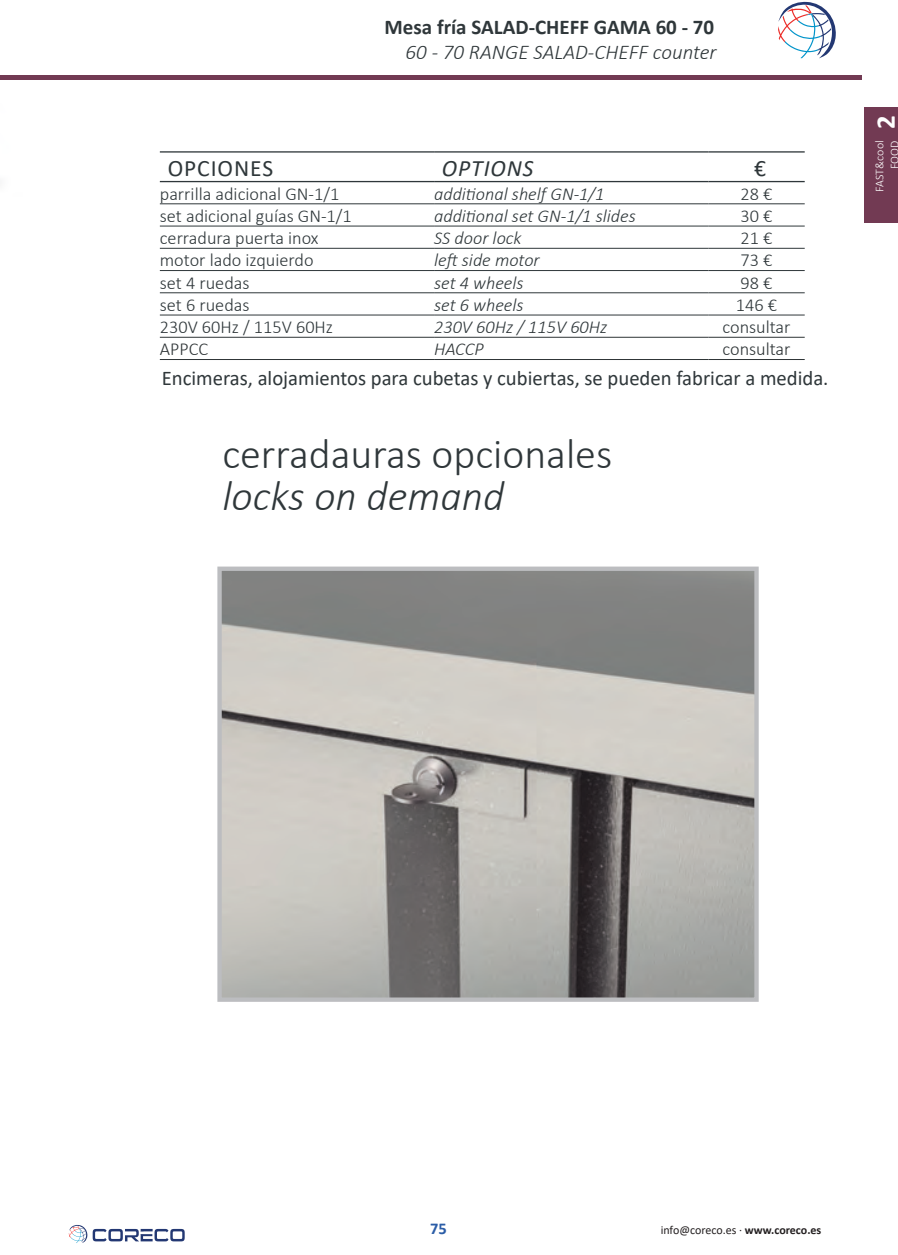
<style>
.page{position:relative;width:898px;height:1255px;background:#fff}
.page>*{position:absolute;margin:0;border:0;box-sizing:border-box;transform-origin:0 0}
.t1{font:300 42px "Calibri";color:#2f373a}
.t2{font:italic 300 42px "Calibri";color:#2f373a}
.t3{font:700 27px "Calibri";color:#fff}
.t4{font:23.55px "Calibri";letter-spacing:.04em;color:#2f373a}
.t5{font:italic 23.55px "Calibri";letter-spacing:.04em;color:#2f373a}
.t6{font:700 21px "Calibri";color:#2f373a}
.t7{font:italic 300 21px "Calibri";color:#2f373a}
.t8{font:20.85px "Calibri";color:#2f373a}
.t9{font:300 18.3px "Calibri";color:#2f373a}
.t10{font:italic 300 18.3px "Calibri";color:#2f373a}
.t11{font:300 18.3px "Calibri";color:#2e3436}
.t12{font:italic 300 18.3px "Calibri";letter-spacing:-.005em;color:#2e3436}
.t13{font:700 16.5px "Calibri";color:#2b5da7}
.t14{font:12px "Calibri";letter-spacing:-.005em;color:#231f20}
.t15{font:300 12px/15px "Calibri";color:#fff;text-align:right}
.s1{font-weight:700}
</style>
<div class="page">
<svg style="left:69px;top:1225px;width:116px;height:18px"></svg>
<svg style="left:778px;top:1px;width:58px;height:57px"></svg>
<hr style="left:0;top:76px;width:862px;height:4px;background:#723a53">
<div style="left:864px;top:107px;width:34px;height:115px;background:#723a53"></div>
<img style="left:0;top:75px;width:23px;height:1px">
<hr style="left:160px;top:203px;width:274px;height:1px;background:#2f373a">
<hr style="left:434px;top:203px;width:274px;height:1px;background:#2f373a">
<hr style="left:708px;top:203px;width:97px;height:1px;background:#2f373a">
<hr style="left:160px;top:226px;width:274px;height:1px;background:#2f373a">
<hr style="left:434px;top:226px;width:274px;height:1px;background:#2f373a">
<hr style="left:708px;top:226px;width:97px;height:1px;background:#2f373a">
<hr style="left:160px;top:248px;width:274px;height:1px;background:#2f373a">
<hr style="left:434px;top:248px;width:274px;height:1px;background:#2f373a">
<hr style="left:708px;top:248px;width:97px;height:1px;background:#2f373a">
<hr style="left:160px;top:270px;width:274px;height:1px;background:#2f373a">
<hr style="left:434px;top:270px;width:274px;height:1px;background:#2f373a">
<hr style="left:708px;top:270px;width:97px;height:1px;background:#2f373a">
<hr style="left:160px;top:292px;width:274px;height:1px;background:#2f373a">
<hr style="left:434px;top:292px;width:274px;height:1px;background:#2f373a">
<hr style="left:708px;top:292px;width:97px;height:1px;background:#2f373a">
<hr style="left:160px;top:315px;width:274px;height:1px;background:#2f373a">
<hr style="left:434px;top:315px;width:274px;height:1px;background:#2f373a">
<hr style="left:708px;top:315px;width:97px;height:1px;background:#2f373a">
<hr style="left:160px;top:151px;width:274px;height:2px;background:#2f373a">
<hr style="left:434px;top:151px;width:274px;height:2px;background:#2f373a">
<hr style="left:708px;top:151px;width:97px;height:2px;background:#2f373a">
<hr style="left:160px;top:181px;width:274px;height:1px;background:#2f373a">
<hr style="left:434px;top:181px;width:274px;height:1px;background:#2f373a">
<hr style="left:708px;top:181px;width:97px;height:1px;background:#2f373a">
<hr style="left:160px;top:337px;width:274px;height:1px;background:#2e3436">
<hr style="left:434px;top:337px;width:274px;height:1px;background:#2e3436">
<hr style="left:708px;top:337px;width:97px;height:1px;background:#2e3436">
<hr style="left:160px;top:359px;width:274px;height:1px;background:#2e3436">
<hr style="left:434px;top:359px;width:274px;height:1px;background:#2e3436">
<hr style="left:708px;top:359px;width:97px;height:1px;background:#2e3436">
<img style="left:222px;top:571px;width:532px;height:425px">
<div style="left:217px;top:566px;width:542px;height:435px;border:4px solid #bcbdc0"></div>
<p class="t6" style="left:385px;top:12px;width:331px">Mesa fría SALAD-CHEFF GAMA 60 - 70</p>
<p class="t7" style="left:406px;top:39px;width:313px">60 - 70 RANGE SALAD-CHEFF counter</p>
<p class="t4" style="left:168px;top:151px;width:107px">OPCIONES</p>
<p class="t5" style="left:442px;top:151px;width:93px">OPTIONS</p>
<p class="t4" style="left:754px;top:151px;width:13px">€</p>
<p class="t9" style="left:160px;top:182px;width:181px">parrilla adicional GN-1/1</p>
<p class="t10" style="left:434px;top:182px;width:172px">additional shelf GN-1/1</p>
<p class="t9" style="left:740px;top:182px;width:33px">28 €</p>
<p class="t9" style="left:160px;top:204px;width:193px">set adicional guías GN-1/1</p>
<p class="t10" style="left:434px;top:204px;width:203px">additional set GN-1/1 slides</p>
<p class="t9" style="left:740px;top:204px;width:33px">30 €</p>
<p class="t9" style="left:160px;top:227px;width:160px">cerradura puerta inox</p>
<p class="t10" style="left:434px;top:227px;width:89px">SS door lock</p>
<p class="t9" style="left:740px;top:227px;width:33px">21 €</p>
<p class="t9" style="left:160px;top:249px;width:155px">motor lado izquierdo</p>
<p class="t10" style="left:434px;top:249px;width:107px">left side motor</p>
<p class="t9" style="left:740px;top:249px;width:33px">73 €</p>
<p class="t9" style="left:160px;top:271px;width:91px">set 4 ruedas</p>
<p class="t10" style="left:434px;top:271px;width:91px">set 4 wheels</p>
<p class="t9" style="left:740px;top:271px;width:33px">98 €</p>
<p class="t9" style="left:160px;top:293px;width:91px">set 6 ruedas</p>
<p class="t10" style="left:434px;top:293px;width:91px">set 6 wheels</p>
<p class="t9" style="left:736px;top:293px;width:43px">146 €</p>
<p class="t9" style="left:160px;top:315px;width:175px">230V 60Hz / 115V 60Hz</p>
<p class="t10" style="left:434px;top:315px;width:175px">230V 60Hz / 115V 60Hz</p>
<p class="t9" style="left:722px;top:315px;width:69px">consultar</p>
<p class="t11" style="left:160px;top:338px;width:50px">APPCC</p>
<p class="t12" style="left:434px;top:338px;width:51px">HACCP</p>
<p class="t11" style="left:722px;top:338px;width:69px">consultar</p>
<p class="t8" style="left:162px;top:364px;width:668px">Encimeras, alojamientos para cubetas y cubiertas, se pueden fabricar a medida.</p>
<p class="t1" style="left:222px;top:428px;width:391px">cerradauras opcionales</p>
<p class="t2" style="left:222px;top:470px;width:283px">locks on demand</p>
<h2 class="t3" style="left:867px;top:129px;width:15px;rotate:-90deg">2</h2>
<p class="t15" style="left:872px;top:191px;width:52px;rotate:-90deg">FAST&amp;cool<br>FOOD</p>
<p class="t13" style="left:430px;top:1216px;width:18px">75</p>
<p class="t14" style="left:661px;top:1221px;width:162px">info@coreco.es · <span class="s1">www.coreco.es</span></p>
</div>
